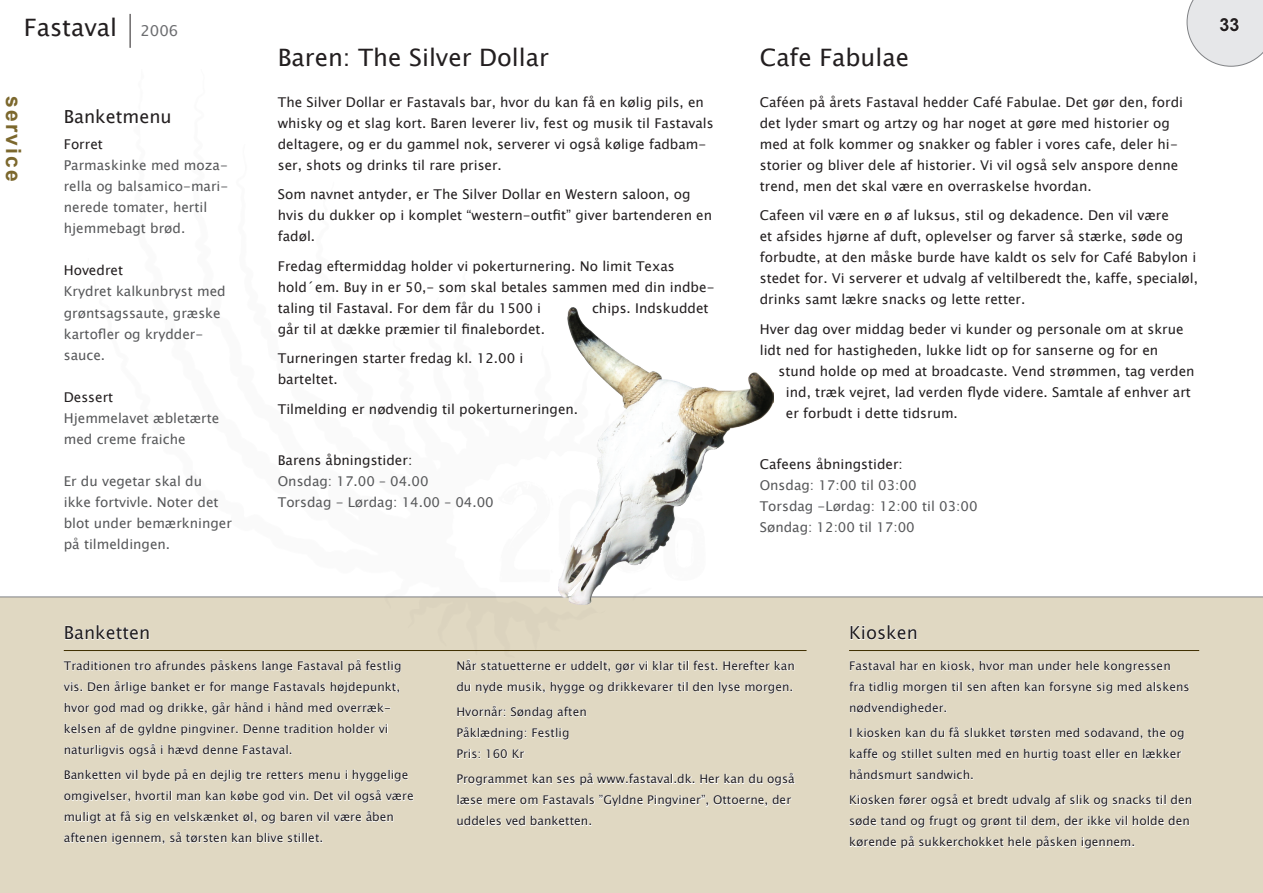
<style>
.page{position:relative;width:1263px;height:893px;background:#fff}
.page>*{position:absolute;margin:0;border:0;box-sizing:border-box;transform-origin:0 0}
.t1{font:24px "Lucida Sans Unicode";color:#231f20}
.t2{font:700 21px "Arial";letter-spacing:.1em;color:#7c682d}
.t3{font:18px "Lucida Sans Unicode";color:#231f20}
.t4{font:700 18px "Arial";color:#231f20}
.t5{font:13.5px/21px "Lucida Sans Unicode";color:#231f20}
.t6{font:13.5px/21px "Lucida Sans Unicode";color:#57585a}
.t7{font:12px/21px "Lucida Sans Unicode";color:#231f20}
.s1{font-size:15px;color:#6c6d70}
</style>
<div class="page">
<div style="left:0;top:597px;width:1263px;height:296px;background:#e0d8c2"></div>
<img style="left:0;top:13px;width:826px;height:779px">
<hr style="left:130px;top:14px;width:1px;height:34px;background:#231f20">
<svg style="left:141px;top:24px;width:37px;height:13px"></svg>
<svg style="left:1187px;top:0;width:76px;height:67px"></svg>
<svg style="left:63px;top:659px;width:338px;height:14px"></svg>
<svg style="left:63px;top:680px;width:337px;height:14px"></svg>
<svg style="left:64px;top:701px;width:327px;height:14px"></svg>
<svg style="left:64px;top:723px;width:324px;height:13px"></svg>
<svg style="left:64px;top:743px;width:228px;height:14px"></svg>
<svg style="left:64px;top:768px;width:345px;height:14px"></svg>
<svg style="left:64px;top:789px;width:350px;height:14px"></svg>
<svg style="left:64px;top:810px;width:330px;height:14px"></svg>
<svg style="left:64px;top:831px;width:258px;height:14px"></svg>
<svg style="left:457px;top:659px;width:338px;height:14px"></svg>
<svg style="left:456px;top:681px;width:337px;height:13px"></svg>
<svg style="left:457px;top:705px;width:129px;height:14px"></svg>
<svg style="left:457px;top:726px;width:112px;height:14px"></svg>
<svg style="left:457px;top:749px;width:23px;height:10px"></svg>
<svg style="left:486px;top:748px;width:39px;height:11px"></svg>
<svg style="left:457px;top:772px;width:338px;height:15px"></svg>
<svg style="left:457px;top:794px;width:335px;height:14px"></svg>
<svg style="left:457px;top:815px;width:134px;height:11px"></svg>
<svg style="left:65px;top:625px;width:85px;height:15px"></svg>
<hr style="left:64px;top:650px;width:742px;height:1px;background:#402f00">
<svg style="left:65px;top:109px;width:106px;height:15px"></svg>
<img style="left:558px;top:307px;width:216px;height:298px">
<svg style="left:850px;top:625px;width:67px;height:15px"></svg>
<svg style="left:849px;top:660px;width:321px;height:13px"></svg>
<svg style="left:849px;top:681px;width:340px;height:13px"></svg>
<svg style="left:849px;top:702px;width:97px;height:13px"></svg>
<svg style="left:850px;top:726px;width:334px;height:14px"></svg>
<svg style="left:849px;top:748px;width:333px;height:13px"></svg>
<svg style="left:849px;top:768px;width:124px;height:12px"></svg>
<svg style="left:849px;top:793px;width:343px;height:15px"></svg>
<svg style="left:849px;top:815px;width:341px;height:14px"></svg>
<svg style="left:849px;top:835px;width:285px;height:15px"></svg>
<hr style="left:849px;top:650px;width:350px;height:1px;background:#402f00">
<h1 class="t1" style="left:24px;top:8px;width:156px">Fastaval <span class="s1">2006</span></h1>
<h3 class="t4" style="left:1219px;top:13px;width:11px">33</h3>
<h2 class="t2" style="left:27px;top:96px;width:86px;rotate:90deg">service</h2>
<h3 class="t3" style="left:64px;top:103px;width:109px">Banketmenu</h3>
<p class="t5" style="left:64px;top:134px;width:41px">Forret</p>
<p class="t6" style="left:64px;top:155px;width:166px">Parmaskinke med moza&shy;rella og balsamico-mari&shy;nerede tomater, hertil hjemmebagt brød.</p>
<p class="t5" style="left:64px;top:260px;width:61px">Hovedret</p>
<p class="t6" style="left:64px;top:281px;width:163px">Krydret kalkunbryst med grøntsagssaute, græske kartofler og krydder&shy;sauce.</p>
<p class="t5" style="left:64px;top:386px;width:51px">Dessert</p>
<p class="t6" style="left:64px;top:407px;width:157px">Hjemmelavet æbletærte med creme fraiche</p>
<p class="t6" style="left:64px;top:470px;width:170px">Er du vegetar skal du ikke fortvivle. Noter det blot under bemærkninger på tilmeldingen.</p>
<h1 class="t1" style="left:278px;top:38px;width:272px">Baren: The Silver Dollar</h1>
<p class="t5" style="left:278px;top:92px;width:437px">The Silver Dollar er Fastavals bar, hvor du kan få en kølig pils, en whisky og et slag kort. Baren leverer liv, fest og musik til Fastavals deltagere, og er du gammel nok, serverer vi også kølige fadbam&shy;ser, shots og drinks til rare priser.</p>
<p class="t5" style="left:278px;top:184px;width:436px">Som navnet antyder, er The Silver Dollar en Western saloon, og hvis du dukker op i komplet “western-outfit” giver bartenderen en fadøl.</p>
<p class="t5" style="left:278px;top:256px;width:438px">Fredag eftermiddag holder vi pokerturnering. No limit Texas hold´em. Buy in er 50,- som skal betales sammen med din indbe&shy;taling til Fastaval. For dem får du 1500 i</p>
<p class="t5" style="left:592px;top:298px;width:118px">chips. Indskuddet</p>
<p class="t5" style="left:278px;top:314px;width:269px;line-height:29.5px">går til at dække præmier til finalebordet.<br>Turneringen starter fredag kl. 12.00 i</p>
<p class="t5" style="left:278px;top:365px;width:302px;line-height:29.5px">barteltet.<br>Tilmelding er nødvendig til pokerturneringen.</p>
<p class="t5" style="left:278px;top:449px;width:136px">Barens åbningstider:</p>
<p class="t6" style="left:278px;top:470px;width:217px">Onsdag: 17.00 – 04.00<br>Torsdag - Lørdag: 14.00 – 04.00</p>
<h1 class="t1" style="left:760px;top:38px;width:151px">Cafe Fabulae</h1>
<p class="t5" style="left:760px;top:92px;width:425px">Caféen på årets Fastaval hedder Café Fabulae. Det gør den, fordi det lyder smart og artzy og har noget at gøre med historier og med at folk kommer og snakker og fabler i vores cafe, deler hi&shy;storier og bliver dele af historier. Vi vil også selv anspore denne trend, men det skal være en overraskelse hvordan.</p>
<p class="t5" style="left:760px;top:205px;width:440px">Cafeen vil være en ø af luksus, stil og dekadence. Den vil være<br>et afsides hjørne af duft, oplevelser og farver så stærke, søde og forbudte, at den måske burde have kaldt os selv for Café Babylon i stedet for. Vi serverer et udvalg af veltilberedt the, kaffe, specialøl, drinks samt lækre snacks og lette retter.</p>
<p class="t5" style="left:760px;top:319px;width:425px">Hver dag over middag beder vi kunder og personale om at skrue lidt ned for hastigheden, lukke lidt op for sanserne og for en</p>
<p class="t5" style="left:786px;top:361px;width:410px;text-indent:-8px">stund holde op med at broadcaste. Vend strømmen, tag verden ind, træk vejret, lad verden flyde videre. Samtale af enhver art er forbudt i dette tidsrum.</p>
<p class="t5" style="left:760px;top:453px;width:145px">Cafeens åbningstider:</p>
<p class="t6" style="left:760px;top:474px;width:219px">Onsdag: 17:00 til 03:00<br>Torsdag -Lørdag: 12:00 til 03:00<br>Søndag: 12:00 til 17:00</p>
<h3 class="t3" style="left:64px;top:619px;width:88px">Banketten</h3>
<p class="t7" style="left:64px;top:655px;width:339px">Traditionen tro afrundes påskens lange Fastaval på festlig vis. Den årlige banket er for mange Fastavals højdepunkt, hvor god mad og drikke, går hånd i hånd med overræk&shy;kelsen af de gyldne pingviner. Denne tradition holder vi naturligvis også i hævd denne Fastaval.</p>
<p class="t7" style="left:64px;top:764px;width:351px">Banketten vil byde på en dejlig tre retters menu i hyggelige omgivelser, hvortil man kan købe god vin. Det vil også være muligt at få sig en velskænket øl, og baren vil være åben aftenen igennem, så tørsten kan blive stillet.</p>
<p class="t7" style="left:456px;top:655px;width:340px">Når statuetterne er uddelt, gør vi klar til fest. Herefter kan du nyde musik, hygge og drikkevarer til den lyse morgen.</p>
<p class="t7" style="left:456px;top:701px;width:132px">Hvornår: Søndag aften<br>Påklædning: Festlig<br>Pris: 160 Kr</p>
<p class="t7" style="left:456px;top:769px;width:340px">Programmet kan ses på www.fastaval.dk. Her kan du også læse mere om Fastavals ”Gyldne Pingviner”, Ottoerne, der uddeles ved banketten.</p>
<h3 class="t3" style="left:849px;top:619px;width:70px">Kiosken</h3>
<p class="t7" style="left:849px;top:655px;width:342px">Fastaval har en kiosk, hvor man under hele kongressen fra tidlig morgen til sen aften kan forsyne sig med alskens nødvendigheder.</p>
<p class="t7" style="left:849px;top:722px;width:337px">I kiosken kan du få slukket tørsten med sodavand, the og kaffe og stillet sulten med en hurtig toast eller en lækker håndsmurt sandwich.</p>
<p class="t7" style="left:849px;top:790px;width:345px">Kiosken fører også et bredt udvalg af slik og snacks til den søde tand og frugt og grønt til dem, der ikke vil holde den kørende på sukkerchokket hele påsken igennem.</p>
</div>
